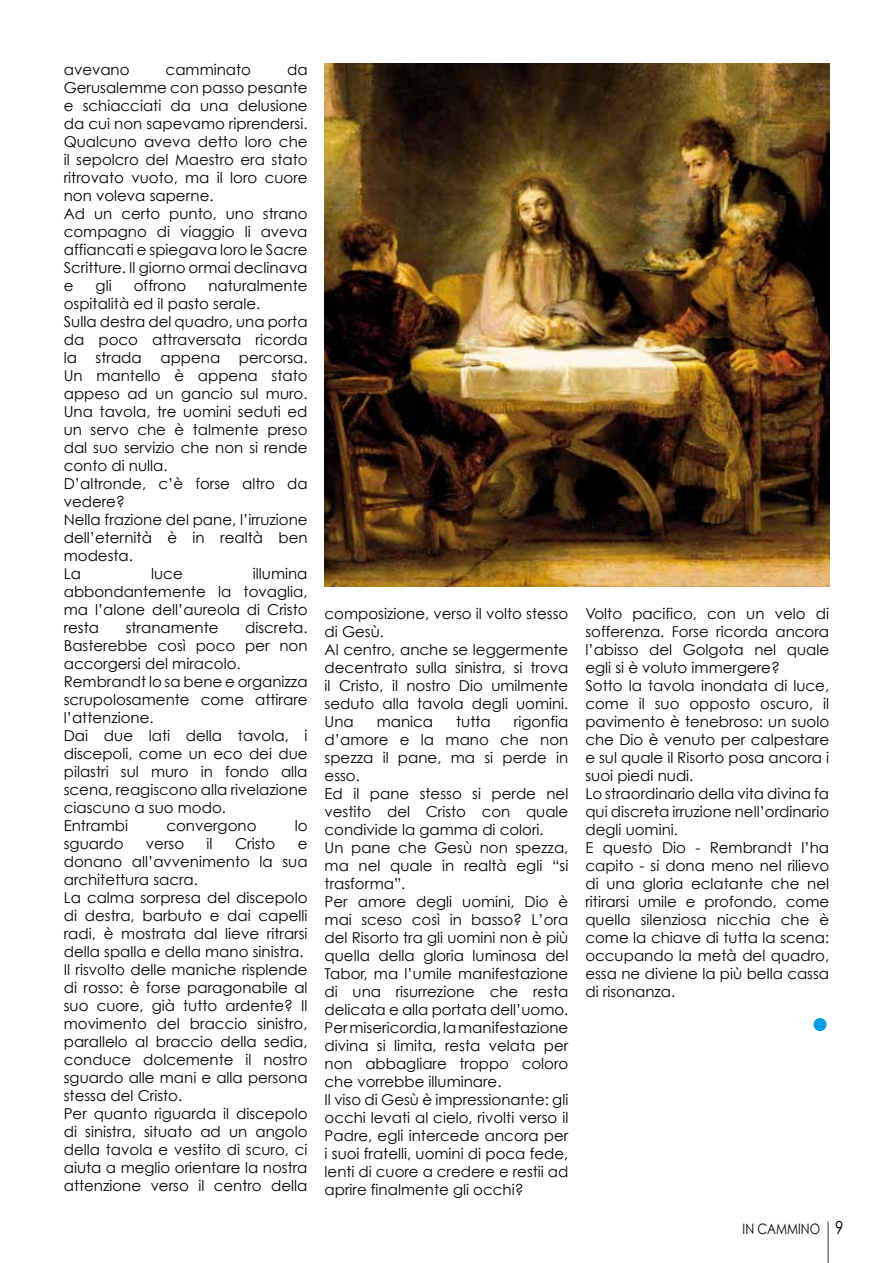
<style>
.page{position:relative;width:893px;height:1263px;background:#fff}
.page>*{position:absolute;margin:0;border:0;box-sizing:border-box;transform-origin:0 0}
.t1{font:30px "Times New Roman";color:#009ee0}
.t2{font:15px/18px "Century Gothic";color:#000}
.t3{font:14.4px "Century Gothic";color:#000;scale:.83 1}
.s1{font-size:18px}
</style>
<div class="page">
<hr style="left:827px;top:1221px;width:2px;height:42px;background:#000">
<img style="left:325px;top:64px;width:504px;height:523px">
<p class="t2" style="left:64px;top:60px;width:67px">avevano</p>
<p class="t2" style="left:166px;top:60px;width:87px">camminato</p>
<p class="t2" style="left:64px;top:60px;width:245px;text-indent:223px">da<br>Gerusalemme con passo pesante e schiacciati da una delusione da cui non sapevamo riprendersi.<br>Qualcuno aveva detto loro che il sepolcro del Maestro era stato ritrovato vuoto, ma il loro cuore non voleva saperne.<br>Ad un certo punto, uno strano compagno di viaggio li aveva affiancati e spiegava loro le Sacre<br>Scritture. Il giorno ormai declinava e</p>
<p class="t2" style="left:96px;top:276px;width:18px">gli</p>
<p class="t2" style="left:134px;top:276px;width:54px">offrono</p>
<p class="t2" style="left:64px;top:276px;width:245px;text-indent:145px">naturalmente ospitalità ed il pasto serale.<br>Sulla destra del quadro, una porta da poco attraversata ricorda la strada appena percorsa.<br>Un mantello è appena stato appeso ad un gancio sul muro.<br>Una tavola, tre uomini seduti ed un servo che è talmente preso dal suo servizio che non si rende conto di nulla.<br>D’altronde, c’è forse altro da vedere?<br>Nella frazione del pane, l’irruzione dell’eternità è in realtà ben modesta.<br>La</p>
<p class="t2" style="left:64px;top:564px;width:245px;text-align:justify;text-indent:189px">illumina abbondantemente la tovaglia, ma l’alone dell’aureola di Cristo resta</p>
<p class="t2" style="left:151px;top:564px;width:33px">luce</p>
<p class="t2" style="left:64px;top:618px;width:245px;text-indent:181px">discreta.<br>Basterebbe così poco per non accorgersi del miracolo.<br>Rembrandt lo sa bene e organizza scrupolosamente come attirare l’attenzione.<br>Dai due lati della tavola, i discepoli, come un eco dei due pilastri sul muro in fondo alla scena, reagiscono alla rivelazione ciascuno a suo modo.<br>Entrambi</p>
<p class="t2" style="left:126px;top:618px;width:94px">stranamente</p>
<p class="t2" style="left:166px;top:816px;width:92px">convergono</p>
<p class="t2" style="left:295px;top:816px;width:14px">lo</p>
<p class="t2" style="left:64px;top:834px;width:61px">sguardo</p>
<p class="t2" style="left:146px;top:834px;width:40px">verso</p>
<p class="t2" style="left:207px;top:834px;width:7px">il</p>
<p class="t2" style="left:235px;top:834px;width:42px">Cristo</p>
<p class="t2" style="left:64px;top:834px;width:245px;text-indent:234px">e donano all’avvenimento la sua architettura sacra.<br>La calma sorpresa del discepolo di destra, barbuto e dai capelli radi, è mostrata dal lieve ritrarsi della spalla e della mano sinistra.<br>Il risvolto delle maniche risplende di rosso: è forse paragonabile al suo cuore, già tutto ardente? Il movimento del braccio sinistro, parallelo al braccio della sedia, conduce dolcemente il nostro sguardo alle mani e alla persona stessa del Cristo.<br>Per quanto riguarda il discepolo di sinistra, situato ad un angolo della tavola e vestito di scuro, ci aiuta a meglio orientare la nostra attenzione verso il centro della</p>
<p class="t2" style="left:325px;top:605px;width:245px">composizione, verso il volto stesso di Gesù.<br>Al centro, anche se leggermente decentrato sulla sinistra, si trova il Cristo, il nostro Dio umilmente seduto alla tavola degli uomini.<br>Una</p>
<p class="t2" style="left:325px;top:713px;width:245px;text-indent:189px">rigonfia d’amore e la mano che non spezza il pane, ma si perde in esso.<br>Ed il pane stesso si perde nel vestito del Cristo con quale condivide la gamma di colori.<br>Un pane che Gesù non spezza, ma nel quale in realtà egli “si trasforma”.<br>Per amore degli uomini, Dio è mai sceso così in basso? L’ora del Risorto tra gli uomini non è più quella della gloria luminosa del<br>Tabor, ma l’umile manifestazione di una risurrezione che resta delicata e alla portata dell’uomo.<br>Per misericordia, la manifestazione divina si limita, resta velata per non abbagliare troppo coloro che vorrebbe illuminare.<br>Il viso di Gesù è impressionante: gli occhi levati al cielo, rivolti verso il<br>Padre, egli intercede ancora per i suoi fratelli, uomini di poca fede, lenti di cuore a credere e restii ad aprire finalmente gli occhi?</p>
<p class="t2" style="left:377px;top:713px;width:58px">manica</p>
<p class="t2" style="left:456px;top:713px;width:36px">tutta</p>
<p class="t2" style="left:585px;top:605px;width:245px">Volto pacifico, con un velo di sofferenza. Forse ricorda ancora l’abisso del Golgota nel quale egli si è voluto immergere?<br>Sotto la tavola inondata di luce, come il suo opposto oscuro, il pavimento è tenebroso: un suolo che Dio è venuto per calpestare e sul quale il Risorto posa ancora i suoi piedi nudi.<br>Lo straordinario della vita divina fa qui discreta irruzione nell’ordinario degli uomini.<br>E questo Dio - Rembrandt l’ha capito - si dona meno nel rilievo di una gloria eclatante che nel ritirarsi umile e profondo, come quella silenziosa nicchia che è come la chiave di tutta la scena: occupando la metà del quadro, essa ne diviene la più bella cassa di risonanza.</p>
<h1 class="t1" style="left:811px;top:1003px;width:20px">●</h1>
<p class="t3" style="left:743px;top:1219px;width:41px">In Cammin</p>
<p class="t3" style="left:810px;top:1219px;width:42px">o <span class="s1">9</span></p>
</div>
